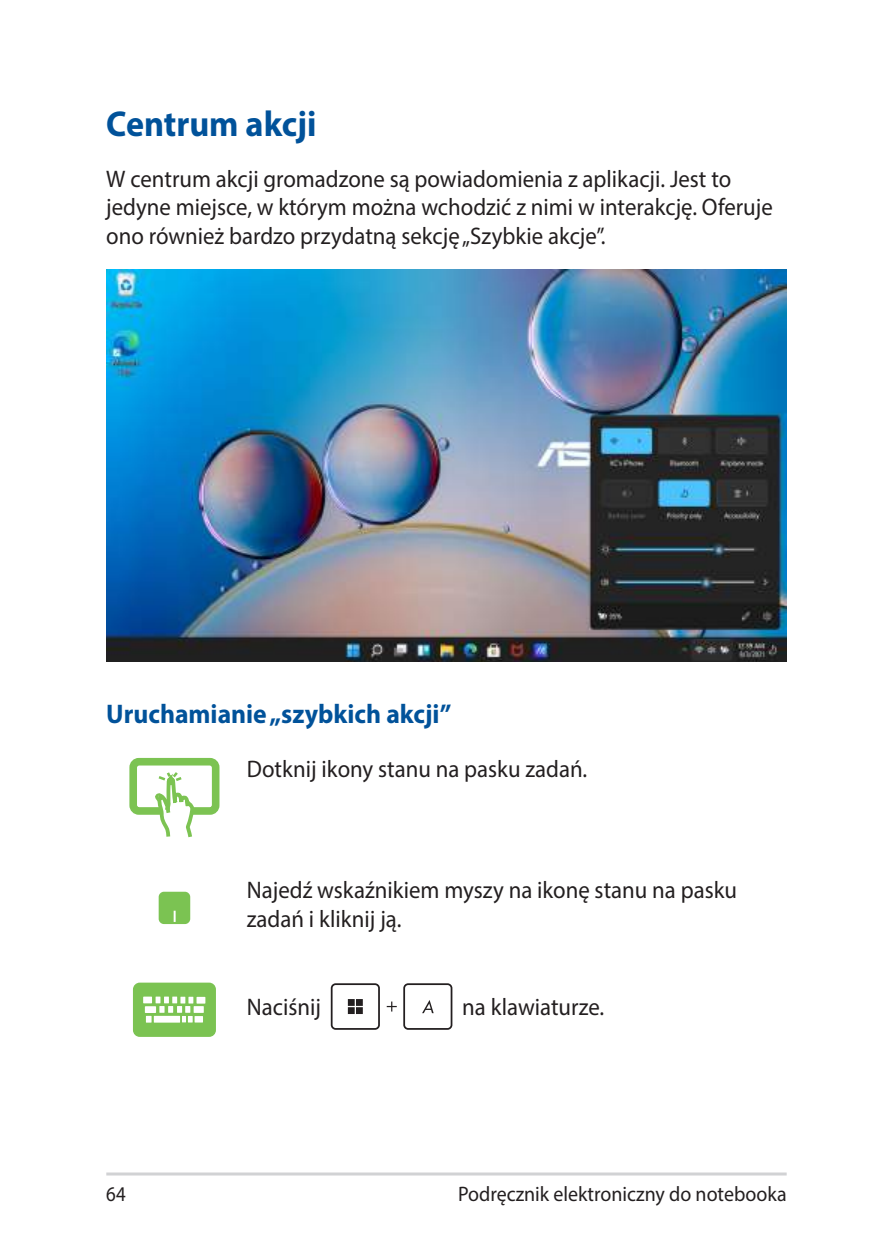
<style>
.page{position:relative;width:893px;height:1259px;background:#fff}
.page>*{position:absolute;margin:0;border:0;box-sizing:border-box;transform-origin:0 0}
.t1{font:700 36px "Myriad Pro";color:#01529a;scale:.95 1}
.t2{font:700 27px "Myriad Pro";color:#01529a;scale:.95 1}
.t3{font:24px/28.8px "Myriad Pro";color:#231f20;scale:.95 1}
.t4{font:21px "Myriad Pro";color:#231f20;scale:.95 1}
.t5{font:21px "Myriad Pro";color:#231f20;scale:.9 1}
</style>
<div class="page">
<hr style="left:106px;top:1172px;width:681px;height:3px;background:#d1d2d4">
<img style="left:106px;top:269px;width:681px;height:393px">
<div style="left:129px;top:758px;width:90px;height:57px;border:8px solid #7cc352;border-radius:6px"></div>
<svg style="left:152px;top:757px;width:44px;height:81px"></svg>
<div style="left:159px;top:891px;width:31px;height:33px;background:#7bc352;border-radius:5px"></div>
<svg style="left:174px;top:910px;width:2px;height:12px"></svg>
<div style="left:134px;top:984px;width:81px;height:51px;background:#7bc352;border-radius:6px"></div>
<div style="left:133px;top:982px;width:83px;height:55px;border:2px solid #7bc352;border-radius:6px"></div>
<div style="left:197px;top:997px;width:8px;height:6px;background:#fff"></div>
<div style="left:194px;top:1006px;width:10px;height:7px;background:#fff"></div>
<svg style="left:146px;top:996px;width:47px;height:26px"></svg>
<div style="left:195px;top:1016px;width:8px;height:6px;background:#fff"></div>
<div style="left:143px;top:996px;width:9px;height:7px;background:#fff"></div>
<div style="left:403px;top:983px;width:49px;height:46px;border:2px solid #231f20;border-radius:4px"></div>
<svg style="left:387px;top:1001px;width:10px;height:10px"></svg>
<div style="left:331px;top:983px;width:49px;height:46px;border:2px solid #231f20;border-radius:4px"></div>
<svg style="left:422px;top:1000px;width:12px;height:13px"></svg>
<div style="left:348px;top:1007px;width:7px;height:7px;background:#231f20"></div>
<div style="left:356px;top:999px;width:7px;height:7px;background:#231f20"></div>
<div style="left:348px;top:999px;width:7px;height:7px;background:#231f20"></div>
<div style="left:356px;top:1007px;width:7px;height:7px;background:#231f20"></div>
<h1 class="t1" style="left:106px;top:101px;width:223px">Centrum akcji</h1>
<p class="t3" style="left:106px;top:164px;width:703px">W centrum akcji gromadzone są powiadomienia z aplikacji. Jest to jedyne miejsce, w którym można wchodzić z nimi w interakcję. Oferuje ono również bardzo przydatną sekcję „Szybkie akcje”.</p>
<p class="t2" style="left:106px;top:696px;width:365px">Uruchamianie „szybkich akcji”</p>
<p class="t3" style="left:247px;top:754px;width:360px">Dotknij ikony stanu na pasku zadań.</p>
<p class="t3" style="left:247px;top:875px;width:518px">Najedź wskaźnikiem myszy na ikonę stanu na pasku zadań i kliknij ją.</p>
<p class="t3" style="left:247px;top:991px;width:79px">Naciśnij</p>
<p class="t3" style="left:462px;top:991px;width:151px">na klawiaturze.</p>
<p class="t5" style="left:106px;top:1180px;width:23px">64</p>
<p class="t4" style="left:458px;top:1180px;width:347px">Podręcznik elektroniczny do notebooka</p>
</div>
